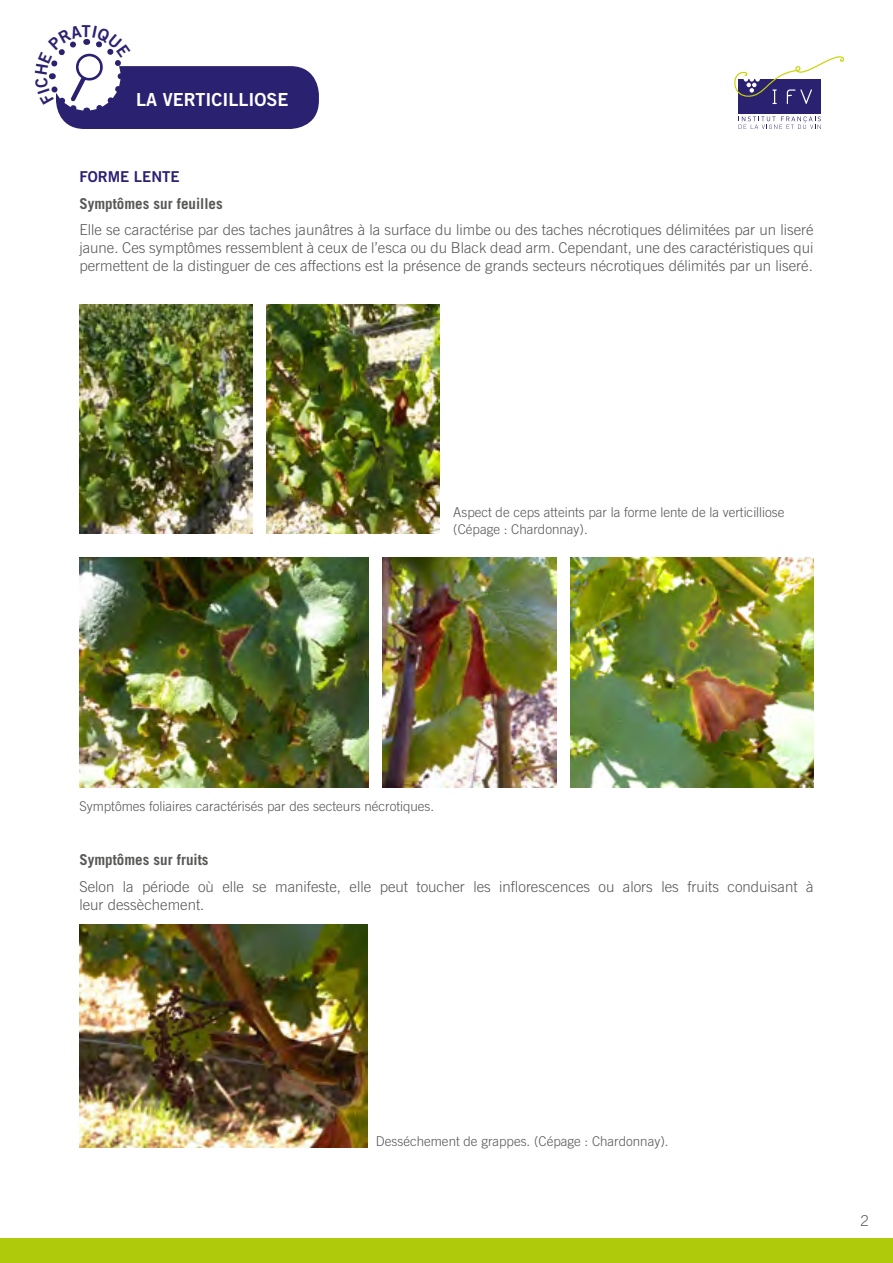
<style>
.page{position:relative;width:893px;height:1263px;background:#fff}
.page>*{position:absolute;margin:0;border:0;box-sizing:border-box;transform-origin:0 0}
.t1{font:18px "Trade Gothic LT Std Bd 2";color:#fff}
.BODY_9_5{font:300 15px/18px "Trade Gothic LT Std";color:#575756;text-align:justify}
.t2{font:700 15px "Trade Gothic LT Std";color:#575756}
.t3{font:15px "Trade Gothic LT Std Bd 2";color:#2b2171}
.BODY_9_5-2{font:300 13.5px "Trade Gothic LT Std";color:#575756}
</style>
<div class="page">
<div style="left:739px;top:79px;width:82px;height:34px;background:#2b2171"></div>
<svg style="left:739px;top:116px;width:82px;height:13px"></svg>
<svg style="left:734px;top:56px;width:110px;height:48px"></svg>
<div style="left:0;top:1238px;width:893px;height:25px;background:#afca0b"></div>
<img style="left:79px;top:304px;width:174px;height:230px">
<img style="left:79px;top:558px;width:290px;height:229px">
<img style="left:266px;top:304px;width:174px;height:230px">
<img style="left:382px;top:558px;width:175px;height:229px">
<img style="left:570px;top:558px;width:244px;height:229px">
<img style="left:79px;top:924px;width:288px;height:223px">
<svg style="left:48px;top:38px;width:271px;height:91px"></svg>
<p class="t1" style="left:136px;top:88px;width:154px">LA VERTICILLIOSE</p>
<p class="t3" style="left:79px;top:168px;width:102px">FORME LENTE</p>
<p class="t2" style="left:79px;top:194px;width:145px">Symptômes sur feuilles</p>
<p class="BODY_9_5" style="left:79px;top:221px;width:736px">Elle se caractérise par des taches jaunâtres à la surface du limbe ou des taches nécrotiques délimitées par un liseré jaune. Ces symptômes ressemblent à ceux de l’esca ou du Black dead arm. Cependant, une des caractéristiques qui permettent de la distinguer de ces affections est la présence de grands secteurs nécrotiques délimités par un liseré.</p>
<p class="BODY_9_5-2" style="left:453px;top:505px;width:333px">Aspect de ceps atteints par la forme lente de la verticilliose</p>
<p class="BODY_9_5-2" style="left:453px;top:521px;width:136px">(Cépage : Chardonnay).</p>
<p class="BODY_9_5-2" style="left:79px;top:798px;width:356px">Symptômes foliaires caractérisés par des secteurs nécrotiques.</p>
<p class="t2" style="left:79px;top:851px;width:131px">Symptômes sur fruits</p>
<p class="BODY_9_5" style="left:79px;top:877px;width:736px">Selon la période où elle se manifeste, elle peut toucher les inflorescences ou alors les fruits conduisant à leur dessèchement.</p>
<p class="BODY_9_5-2" style="left:376px;top:1133px;width:294px">Desséchement de grappes. (Cépage : Chardonnay).</p>
<p class="BODY_9_5" style="left:861px;top:1212px;width:10px">2</p>
</div>
